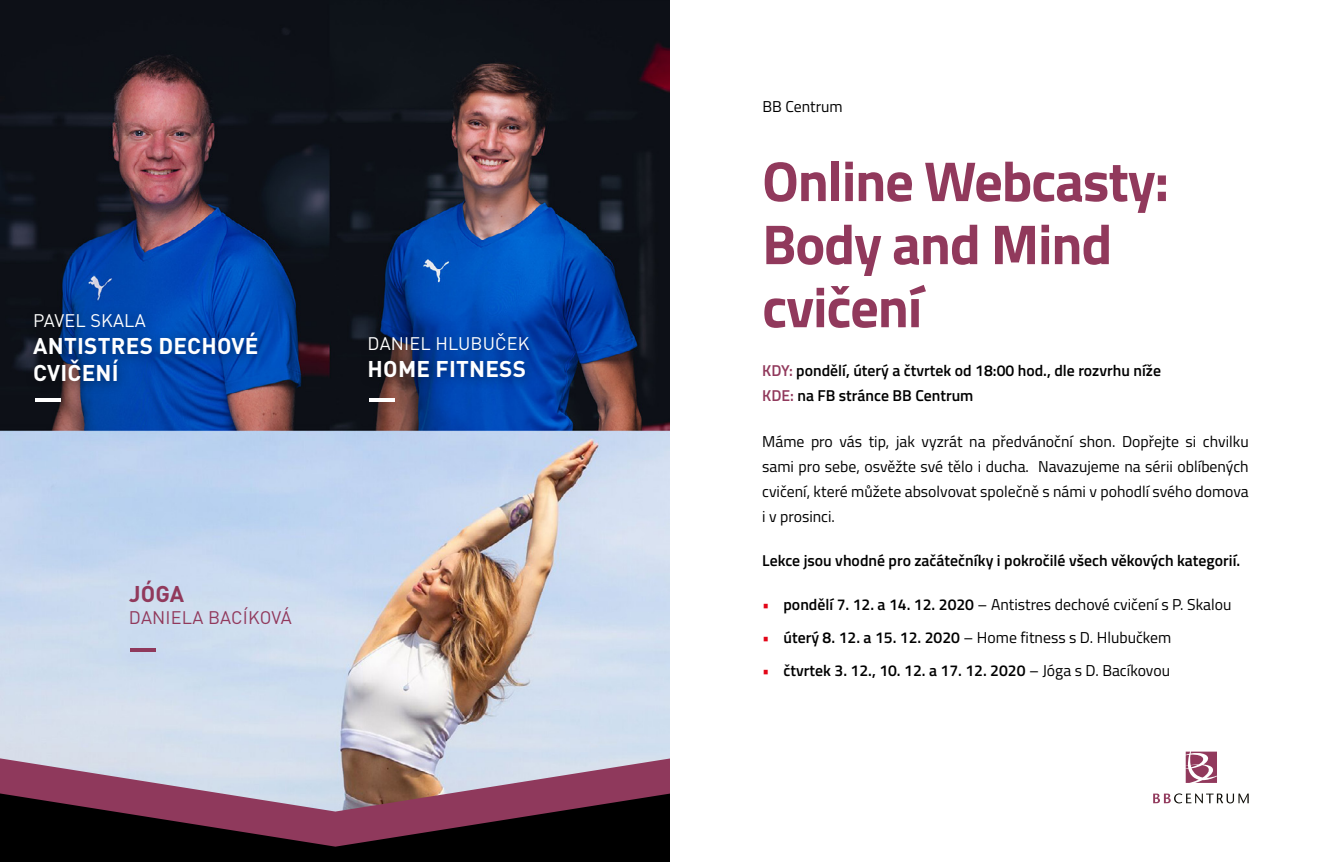
<style>
.page{position:relative;width:1340px;height:862px;background:#fff}
.page>*{position:absolute;margin:0;border:0;box-sizing:border-box;transform-origin:0 0}
.t1{font:700 56.25px/63px "Titillium Web";letter-spacing:-.02em;color:#91395c}
.t2{font:700 22.5px/27px "DIN Pro";letter-spacing:.01em;color:#fff}
.t3{font:700 22.5px "DIN Pro";color:#91395c}
.t4{font:18px "DIN Pro";letter-spacing:.01em;color:#fff}
.t5{font:18px "DIN Pro";letter-spacing:.01em;color:#91395c}
.t6{font:15.75px/24.8px "Titillium Web";color:#000;text-align:justify}
.t7{font:600 15.75px/24.8px "Titillium Web";color:#000}
.s1{color:#91395c}
.s2{color:#e30517}
.s3{font-weight:600}
.s4{font-weight:400;color:#e30517}
.s5{font-weight:400}
</style>
<div class="page">
<div style="left:0;top:740px;width:670px;height:121px;background:#000"></div>
<img style="left:0;top:0;width:670px;height:758px">
<svg style="left:0;top:758px;width:670px;height:88px"></svg>
<div style="left:24px;top:304px;width:246px;height:91px;background:#000;opacity:.43"></div>
<div style="left:359px;top:323px;width:182px;height:67px;background:#000;opacity:.43"></div>
<svg style="left:1153px;top:793px;width:95px;height:10px"></svg>
<svg style="left:1185px;top:751px;width:31px;height:31px"></svg>
<hr style="left:35px;top:398px;width:25px;height:3px;background:#fff">
<svg style="left:131px;top:647px;width:25px;height:4px"></svg>
<hr style="left:369px;top:398px;width:25px;height:3px;background:#fff">
<p class="t4" style="left:33px;top:308px;width:114px">PAVEL SKALA</p>
<h2 class="t2" style="left:33px;top:331px;width:227px">ANTISTRES DECHOVÉ<br>CVIČENÍ</h2>
<p class="t4" style="left:367px;top:330px;width:163px">DANIEL HLUBUČEK</p>
<h2 class="t2" style="left:367px;top:354px;width:160px">HOME FITNESS</h2>
<h2 class="t3" style="left:129px;top:578px;width:57px">JÓGA</h2>
<p class="t5" style="left:129px;top:605px;width:164px">DANIELA BACÍKOVÁ</p>
<p class="t6" style="left:762px;top:93px;width:82px">BB Centrum</p>
<h1 class="t1" style="left:762px;top:147px;width:408px">Online Webcasty:<br>Body and Mind cvičení</h1>
<p class="t7" style="left:762px;top:357px;width:400px"><span class="s1">KDY:</span> pondělí, úterý a čtvrtek od 18:00 hod., dle rozvrhu níže<br><span class="s1">KDE:</span> na FB stránce BB Centrum</p>
<p class="t6" style="left:762px;top:428px;width:488px">Máme pro vás tip, jak vyzrát na předvánoční shon. Dopřejte si chvilku sami pro sebe, osvěžte své tělo i ducha. Navazujeme na sérii oblíbených cvičení, které můžete absolvovat společně s námi v pohodlí svého domova i v prosinci.</p>
<p class="t7" style="left:762px;top:547px;width:479px">Lekce jsou vhodné pro začátečníky i pokročilé všech věkových kategorií.</p>
<p class="t6" style="left:762px;top:591px;width:470px"><span class="s2">•</span> <span class="s3">pondělí 7. 12. a 14. 12. 2020</span> – Antistres dechové cvičení s P. Skalou</p>
<p class="t6" style="left:762px;top:624px;width:411px"><span class="s2">•</span> <span class="s3">úterý 8. 12. a 15. 12. 2020</span> – Home fitness s D. Hlubučkem</p>
<p class="t7" style="left:762px;top:657px;width:409px"><span class="s4">•</span> čtvrtek 3. 12., 10. 12. a 17. 12. 2020 <span class="s5">– Jóga s D. Bacíkovou</span></p>
</div>
